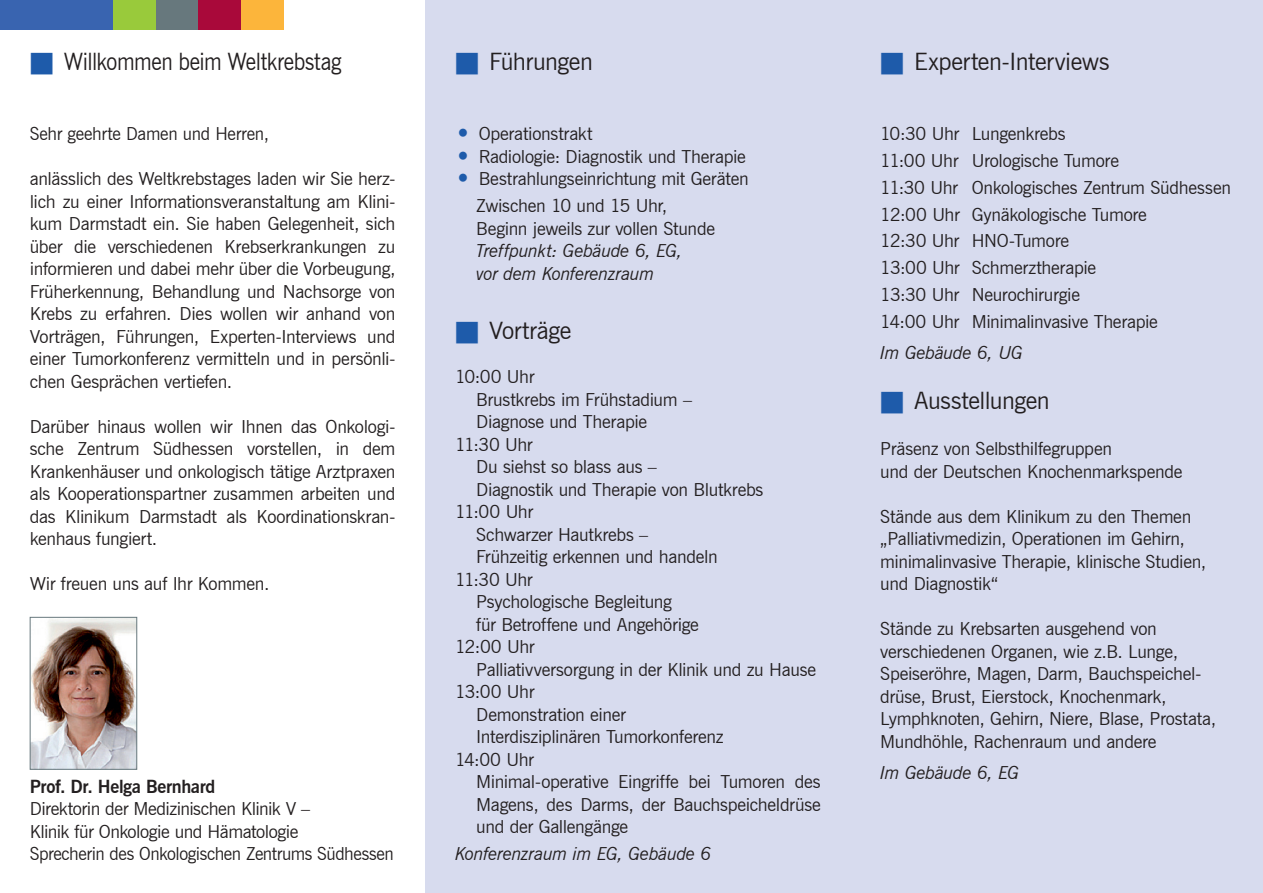
<style>
.page{position:relative;width:1263px;height:893px;background:#fff}
.page>*{position:absolute;margin:0;border:0;box-sizing:border-box;transform-origin:0 0}
.t1{font:24px "News Gothic BT";letter-spacing:-.015em;color:#231f20}
.t2{font:24px "News Gothic BT";letter-spacing:-.015em;color:#231f20;scale:.89 1}
.t3{font:18px/22.5px "News Gothic BT";letter-spacing:-.015em;color:#231f20}
.t4{font:italic 18px/22.5px "News Gothic BT";letter-spacing:-.02em;color:#231f20}
.t5{font:700 18px "News Gothic BT";letter-spacing:-.02em;color:#231f20}
.s1{font-family:"European Pi Three";color:#1e5baa}
.s2{font-weight:700;font-size:27px;color:#1e5baa}
</style>
<div class="page">
<div style="left:425px;top:0;width:838px;height:893px;background:#d7dbee"></div>
<div style="left:0;top:0;width:113px;height:30px;background:#3964b0"></div>
<div style="left:113px;top:0;width:43px;height:30px;background:#99ca3b"></div>
<div style="left:156px;top:0;width:42px;height:30px;background:#67787d"></div>
<div style="left:198px;top:0;width:43px;height:30px;background:#a9093a"></div>
<div style="left:241px;top:0;width:42px;height:30px;background:#fcb53b"></div>
<img style="left:32px;top:619px;width:103px;height:149px">
<div style="left:30px;top:617px;width:107px;height:153px;border:1px solid #67787d"></div>
<h1 class="t2" style="left:30px;top:47px;width:352px"><span class="s1">N</span> Willkommen beim Weltkrebstag</h1>
<p class="t3" style="left:30px;top:123px;width:241px">Sehr geehrte Damen und Herren,</p>
<p class="t3" style="left:30px;top:168px;width:367px;text-align:justify">anlässlich des Weltkrebstages laden wir Sie herz&shy;lich zu einer Informationsveranstaltung am Klini&shy;kum Darmstadt ein. Sie haben Gelegenheit, sich über die verschiedenen Krebserkrankungen zu informieren und dabei mehr über die Vorbeugung, Früherkennung, Behandlung und Nachsorge von Krebs zu erfahren. Dies wollen wir anhand von Vorträgen, Führungen, Experten-Interviews und einer Tumorkonferenz vermitteln und in persönli&shy;chen Gesprächen vertiefen.</p>
<p class="t3" style="left:30px;top:415px;width:367px;text-align:justify">Darüber hinaus wollen wir Ihnen das Onkologi&shy;sche Zentrum Südhessen vorstellen, in dem Krankenhäuser und onkologisch tätige Arztpraxen als Kooperationspartner zusammen arbeiten und das Klinikum Darmstadt als Koordinationskran&shy;kenhaus fungiert.</p>
<p class="t3" style="left:30px;top:573px;width:241px">Wir freuen uns auf Ihr Kommen.</p>
<p class="t5" style="left:30px;top:775px;width:187px">Prof. Dr. Helga Bernhard</p>
<p class="t3" style="left:30px;top:798px;width:366px">Direktorin der Medizinischen Klinik V –<br>Klinik für Onkologie und Hämatologie<br>Sprecherin des Onkologischen Zentrums Südhessen</p>
<h1 class="t1" style="left:455px;top:47px;width:139px"><span class="s1">N</span> Führungen</h1>
<h1 class="t1" style="left:880px;top:47px;width:231px"><span class="s1">N</span> Experten-Interviews</h1>
<p class="t3" style="left:455px;top:123px;width:139px"><span class="s2">•</span> Operationstrakt</p>
<p class="t3" style="left:455px;top:145px;width:292px"><span class="s2">•</span> Radiologie: Diagnostik und Therapie</p>
<p class="t3" style="left:476px;top:165px;width:274px;line-height:26.7px;text-indent:-21px"><span class="s2">•</span> Bestrahlungseinrichtung mit Geräten<br>Zwischen 10 und 15 Uhr,</p>
<p class="t3" style="left:476px;top:217px;width:240px">Beginn jeweils zur vollen Stunde</p>
<p class="t4" style="left:476px;top:239px;width:208px">Treffpunkt: Gebäude 6, EG, vor dem Konferenzraum</p>
<h1 class="t1" style="left:455px;top:316px;width:118px"><span class="s1">N</span> Vorträge</h1>
<p class="t3" style="left:455px;top:366px;width:81px">10:00 Uhr</p>
<p class="t3" style="left:476px;top:388px;width:217px">Brustkrebs im Frühstadium –</p>
<p class="t3" style="left:476px;top:411px;width:172px">Diagnose und Therapie</p>
<p class="t3" style="left:455px;top:433px;width:79px">11:30 Uhr</p>
<p class="t3" style="left:476px;top:456px;width:182px">Du siehst so blass aus –</p>
<p class="t3" style="left:476px;top:478px;width:289px">Diagnostik und Therapie von Blutkrebs</p>
<p class="t3" style="left:455px;top:501px;width:80px">11:00 Uhr</p>
<p class="t3" style="left:476px;top:523px;width:173px">Schwarzer Hautkrebs –</p>
<p class="t3" style="left:476px;top:546px;width:243px">Frühzeitig erkennen und handeln</p>
<p class="t3" style="left:455px;top:568px;width:79px">11:30 Uhr</p>
<p class="t3" style="left:476px;top:591px;width:197px">Psychologische Begleitung</p>
<p class="t3" style="left:476px;top:613px;width:224px">für Betroffene und Angehörige</p>
<p class="t3" style="left:455px;top:636px;width:81px">12:00 Uhr</p>
<p class="t3" style="left:476px;top:658px;width:341px">Palliativversorgung in der Klinik und zu Hause</p>
<p class="t3" style="left:455px;top:681px;width:81px">13:00 Uhr</p>
<p class="t3" style="left:476px;top:703px;width:151px">Demonstration einer</p>
<p class="t3" style="left:476px;top:726px;width:249px">Interdisziplinären Tumorkonferenz</p>
<p class="t3" style="left:455px;top:748px;width:80px">14:00 Uhr</p>
<p class="t3" style="left:476px;top:771px;width:346px">Minimal-operative Eingriffe bei Tumoren des</p>
<p class="t3" style="left:476px;top:793px;width:346px">Magens, des Darms, der Bauchspeicheldrüse</p>
<p class="t3" style="left:476px;top:816px;width:153px">und der Gallengänge</p>
<p class="t4" style="left:455px;top:843px;width:258px">Konferenzraum im EG, Gebäude 6</p>
<p class="t3" style="left:880px;top:120px;width:352px;line-height:26.7px">10:30 Uhr Lungenkrebs<br>11:00 Uhr Urologische Tumore<br>11:30 Uhr Onkologisches Zentrum Südhessen<br>12:00 Uhr Gynäkologische Tumore<br>12:30 Uhr HNO-Tumore<br>13:00 Uhr Schmerztherapie<br>13:30 Uhr Neurochirurgie<br>14:00 Uhr Minimalinvasive Therapie</p>
<p class="t4" style="left:880px;top:341px;width:144px">Im Gebäude 6, UG</p>
<h1 class="t1" style="left:880px;top:386px;width:171px"><span class="s1">N</span> Ausstellungen</h1>
<p class="t3" style="left:880px;top:438px;width:304px">Präsenz von Selbsthilfegruppen<br>und der Deutschen Knochenmarkspende</p>
<p class="t3" style="left:880px;top:505px;width:327px">Stände aus dem Klinikum zu den Themen „Palliativmedizin, Operationen im Gehirn, minimalinvasive Therapie, klinische Studien, und Diagnostik“</p>
<p class="t3" style="left:880px;top:618px;width:337px">Stände zu Krebsarten ausgehend von verschiedenen Organen, wie z.B. Lunge, Speiseröhre, Magen, Darm, Bauchspeichel&shy;drüse, Brust, Eierstock, Knochenmark, Lymphknoten, Gehirn, Niere, Blase, Prostata, Mundhöhle, Rachenraum und andere</p>
<p class="t4" style="left:880px;top:761px;width:141px">Im Gebäude 6, EG</p>
</div>
